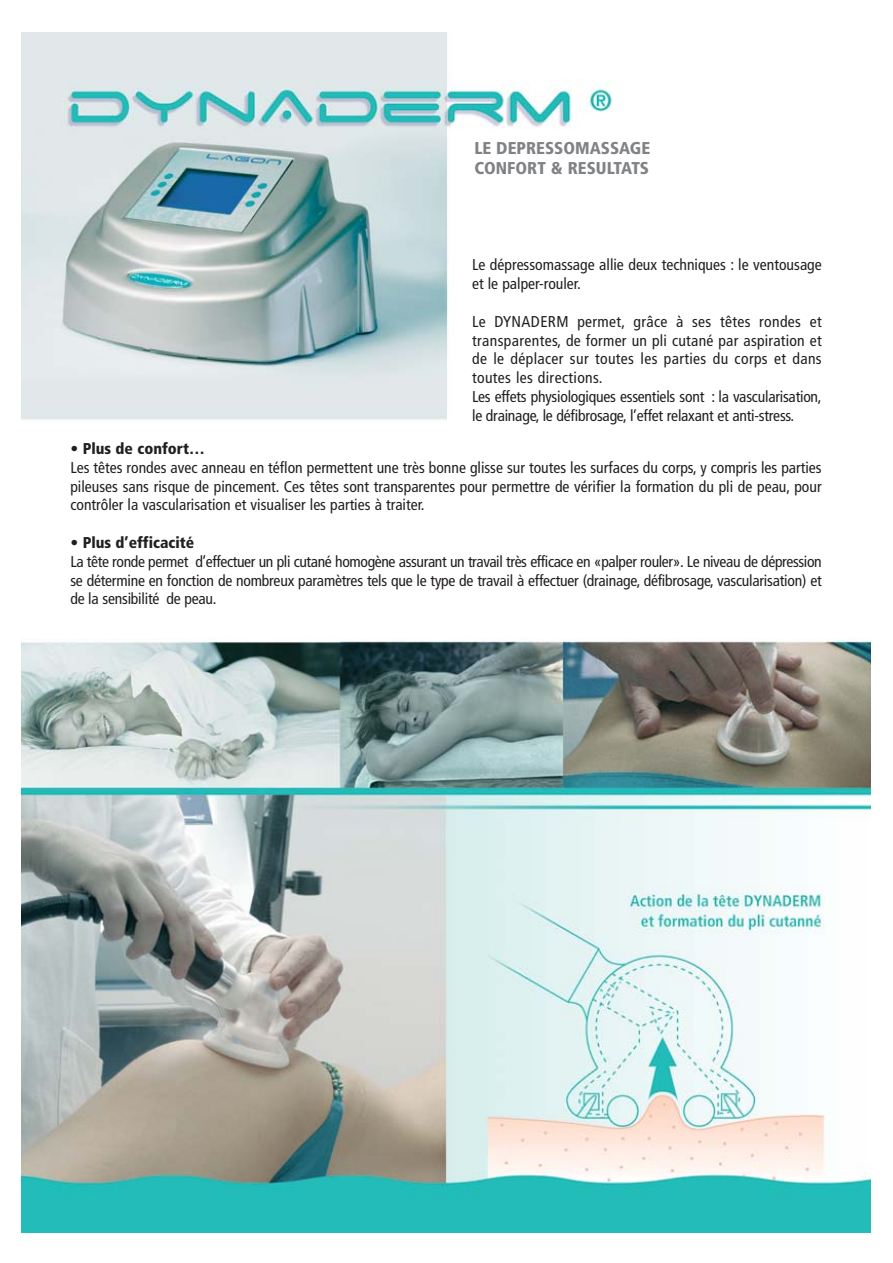
<style>
.page{position:relative;width:893px;height:1263px;background:#fff}
.page>*{position:absolute;margin:0;border:0;box-sizing:border-box;transform-origin:0 0}
.t1{font:900 condensed 17.1px/20.5px "Frutiger";color:#808285}
.t2{font:condensed 15.6px/18.8px "Frutiger";color:#231f20;text-align:justify}
.t3{font:900 condensed 15.6px "Frutiger";color:#231f20}
</style>
<div class="page">
<img style="left:22px;top:32px;width:848px;height:1200px">
<p class="t1" style="left:474px;top:139px;width:177px">LE DEPRESSOMASSAGE<br>CONFORT &amp; RESULTATS</p>
<p class="t2" style="left:472px;top:257px;width:351px">Le dépressomassage allie deux techniques : le ventousage et le palper-rouler.</p>
<p class="t2" style="left:472px;top:313px;width:351px;text-align:left">Le DYNADERM permet, grâce à ses têtes rondes et transparentes, de former un pli cutané par aspiration et de le déplacer sur toutes les parties du corps et dans toutes les directions.<br>Les effets physiologiques essentiels sont : la vascularisation, le drainage, le défibrosage, l’effet relaxant et anti-stress.</p>
<p class="t3" style="left:70px;top:442px;width:136px">• Plus de confort…</p>
<p class="t2" style="left:70px;top:459px;width:753px">Les têtes rondes avec anneau en téflon permettent une très bonne glisse sur toutes les surfaces du corps, y compris les parties pileuses sans risque de pincement. Ces têtes sont transparentes pour permettre de vérifier la formation du pli de peau, pour contrôler la vascularisation et visualiser les parties à traiter.</p>
<p class="t3" style="left:70px;top:536px;width:125px">• Plus d’efficacité</p>
<p class="t2" style="left:70px;top:553px;width:753px">La tête ronde permet d’effectuer un pli cutané homogène assurant un travail très efficace en «palper rouler». Le niveau de dépression se détermine en fonction de nombreux paramètres tels que le type de travail à effectuer (drainage, défibrosage, vascularisation) et de la sensibilité de peau.</p>
</div>
